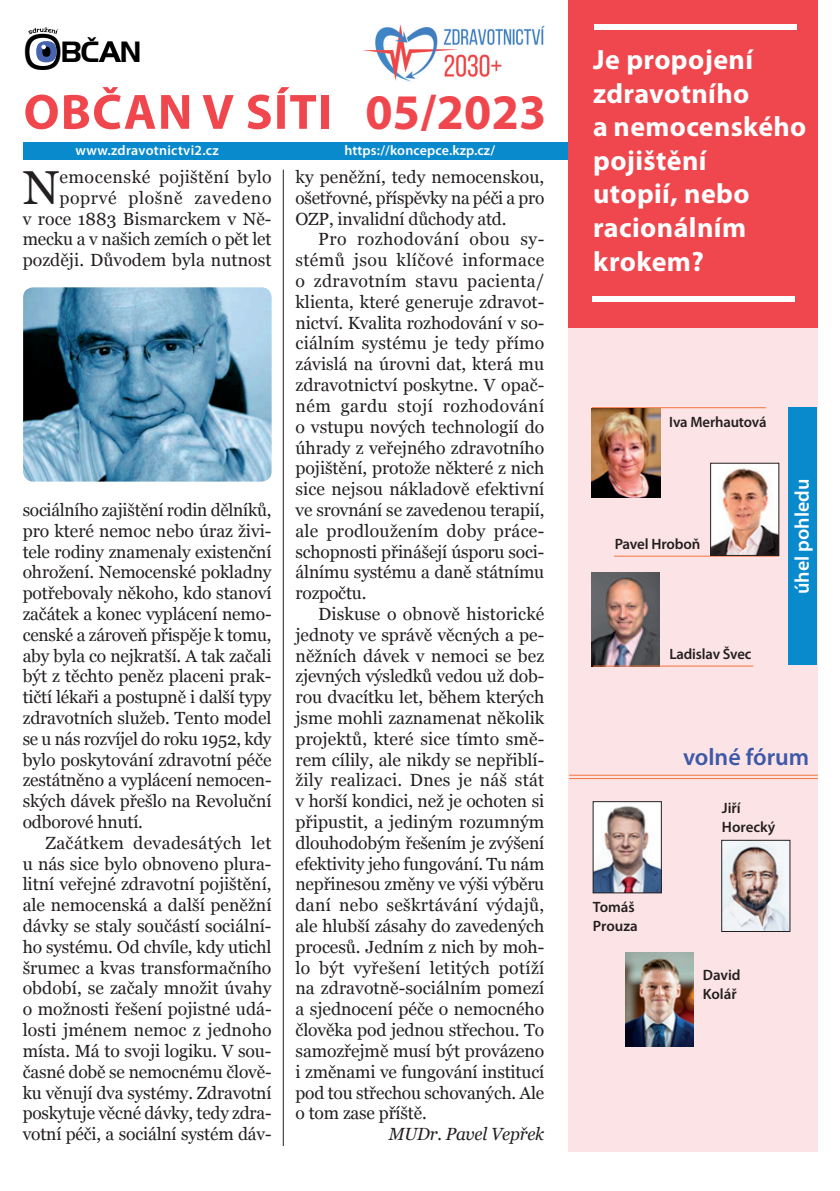
<style>
.page{position:relative;width:840px;height:1191px;background:#fff}
.page>*{position:absolute;margin:0;border:0;box-sizing:border-box;transform-origin:0 0}
.t1{font:700 50px "Myriad Pro";letter-spacing:.025em;color:#ef474d}
.t2{font:47.6px "Georgia";color:#231f20}
.t3{font:28.4px "Handel Gothic BT";letter-spacing:-.03em;color:#000}
.t4{font:700 28px/33.6px "Myriad Pro";letter-spacing:.015em;color:#fff}
.t5{font:600 24px "Myriad Pro";color:#3d59a7}
.t6{font:600 20px "Myriad Pro";color:#fff}
.t7{font:17.6px/20.8px "Georgia";letter-spacing:-.01em;color:#231f20;text-align:justify}
.t8{font:italic 17.6px "Georgia";letter-spacing:-.01em;color:#231f20}
.t9{font:600 15px/19px "Myriad Pro";letter-spacing:-.01em;color:#231f20}
.t10{font:600 14px "Myriad Pro";letter-spacing:.01em;color:#fff}
.s1{font-size:49.2px}
</style>
<div class="page">
<div style="left:567px;top:0;width:249px;height:1151px;background:#fce3e6"></div>
<hr style="left:282px;top:170px;width:1px;height:976px;background:#231f20">
<img style="left:23px;top:287px;width:248px;height:194px">
<div style="left:23px;top:142px;width:793px;height:17px;background:#098acd"></div>
<svg style="left:28px;top:27px;width:30px;height:36px"></svg>
<div style="left:568px;top:0;width:249px;height:327px;background:#ef474d"></div>
<div style="left:593px;top:25px;width:203px;height:5px;background:#fff"></div>
<div style="left:591px;top:296px;width:203px;height:5px;background:#fff"></div>
<img style="left:363px;top:25px;width:181px;height:56px">
<hr style="left:591px;top:407px;width:174px;height:1px;background:#f3743c">
<img style="left:591px;top:572px;width:68px;height:94px">
<div style="left:787px;top:408px;width:29px;height:257px;background:#098acd"></div>
<hr style="left:592px;top:665px;width:161px;height:1px;background:#f3743c">
<hr style="left:613px;top:555px;width:165px;height:1px;background:#f3743c">
<img style="left:712px;top:465px;width:64px;height:88px">
<div style="left:710px;top:463px;width:68px;height:92px;border:1px solid #231f20"></div>
<img style="left:591px;top:408px;width:68px;height:90px">
<hr style="left:568px;top:775px;width:249px;height:1px;background:#f3743c">
<hr style="left:568px;top:778px;width:249px;height:1px;background:#f3743c">
<img style="left:723px;top:842px;width:64px;height:87px">
<div style="left:721px;top:840px;width:68px;height:91px;border:1px solid #231f20"></div>
<img style="left:625px;top:952px;width:67px;height:94px">
<img style="left:594px;top:803px;width:65px;height:88px">
<div style="left:592px;top:801px;width:69px;height:92px;border:1px solid #231f20"></div>
<h3 class="t3" style="left:24px;top:41px;width:119px"><span class="s1">O</span>BCˇAN</h3>
<h1 class="t1" style="left:24px;top:79px;width:524px">Občan v síti 05/2023</h1>
<p class="t10" style="left:75px;top:141px;width:145px">www.zdravotnictvi2.cz</p>
<p class="t10" style="left:344px;top:141px;width:152px">https://koncepce.kzp.cz/</p>
<p class="t7" style="left:23px;top:166px;width:250px;text-align:right">emocenské pojištění bylo poprvé plošně zavedeno<br>v roce 1883 Bismarckem v Ně&shy;mecku a v našich zemích o pět let později. Důvodem byla nutnost</p>
<h2 class="t2" style="left:23px;top:160px;width:38px">N</h2>
<p class="t7" style="left:23px;top:499px;width:250px">sociálního zajištění rodin dělníků, pro které nemoc nebo úraz živi&shy;tele rodiny znamenaly existenční ohrožení. Nemocenské pokladny potřebovaly někoho, kdo stanoví začátek a konec vyplácení nemo&shy;censké a zároveň přispěje k tomu, aby byla co nejkratší. A tak začali být z těchto peněz placeni prak&shy;tičtí lékaři a postupně i další typy zdravotních služeb. Tento model se u nás rozvíjel do roku 1952, kdy bylo poskytování zdravotní péče zestátněno a vyplácení nemocen&shy;ských dávek přešlo na Revoluční odborové hnutí.</p>
<p class="t7" style="left:23px;top:832px;width:250px;text-indent:23px">Začátkem devadesátých let u nás sice bylo obnoveno plura&shy;litní veřejné zdravotní pojištění, ale nemocenská a další peněžní dávky se staly součástí sociální&shy;ho systému. Od chvíle, kdy utichl šrumec a kvas transformačního období, se začaly množit úvahy o možnosti řešení pojistné udá&shy;losti jménem nemoc z jednoho místa. Má to svoji logiku. V sou&shy;časné době se nemocnému člově&shy;ku věnují dva systémy. Zdravotní poskytuje věcné dávky, tedy zdra&shy;votní péči, a sociální systém dáv-</p>
<p class="t7" style="left:295px;top:166px;width:250px">ky peněžní, tedy nemocenskou, ošetřovné, příspěvky na péči a pro OZP, invalidní důchody atd.</p>
<p class="t7" style="left:295px;top:229px;width:250px;text-indent:23px">Pro rozhodování obou sy&shy;stémů jsou klíčové informace o zdravotním stavu pacienta/ klienta, které generuje zdravot&shy;nictví. Kvalita rozhodování v so&shy;ciálním systému je tedy přímo závislá na úrovni dat, která mu zdravotnictví poskytne. V opač&shy;ném gardu stojí rozhodování o vstupu nových technologií do úhrady z veřejného zdravotního pojištění, protože některé z nich sice nejsou nákladově efektivní ve srovnání se zavedenou terapií, ale prodloužením doby práce&shy;schopnosti přinášejí úsporu soci&shy;álnímu systému a daně státnímu rozpočtu.</p>
<p class="t7" style="left:295px;top:603px;width:250px;text-indent:23px">Diskuse o obnově historické jednoty ve správě věcných a pe&shy;něžních dávek v nemoci se bez zjevných výsledků vedou už dob&shy;rou dvacítku let, během kterých jsme mohli zaznamenat několik projektů, které sice tímto smě&shy;rem cílily, ale nikdy se nepřiblí&shy;žily realizaci. Dnes je náš stát v horší kondici, než je ochoten si připustit, a jediným rozumným dlouhodobým řešením je zvýšení efektivity jeho fungování. Tu nám nepřinesou změny ve výši výběru daní nebo seškrtávání výdajů, ale hlubší zásahy do zavedených procesů. Jedním z nich by moh&shy;lo být vyřešení letitých potíží na zdravotně-sociálním pomezí a sjednocení péče o nemocného člověka pod jednou střechou. To samozřejmě musí být provázeno i změnami ve fungování institucí pod tou střechou schovaných. Ale o tom zase příště.</p>
<p class="t8" style="left:388px;top:1123px;width:157px">MUDr. Pavel Vepřek</p>
<h3 class="t4" style="left:592px;top:42px;width:214px">Je propojení zdravotního<br>a nemocenského pojištění<br>utopií, nebo racionálním krokem?</h3>
<p class="t9" style="left:669px;top:411px;width:99px">Iva Merhautová</p>
<p class="t9" style="left:614px;top:534px;width:87px">Pavel Hroboň</p>
<p class="t9" style="left:669px;top:643px;width:83px">Ladislav Švec</p>
<p class="t6" style="left:789px;top:594px;width:117px;rotate:-90deg">úhel pohledu</p>
<p class="t9" style="left:592px;top:897px;width:46px">Tomáš<br>Prouza</p>
<h3 class="t5" style="left:682px;top:741px;width:128px">volné fórum</h3>
<p class="t9" style="left:721px;top:798px;width:55px">Jiří<br>Horecký</p>
<p class="t9" style="left:702px;top:965px;width:39px">David<br>Kolář</p>
</div>
